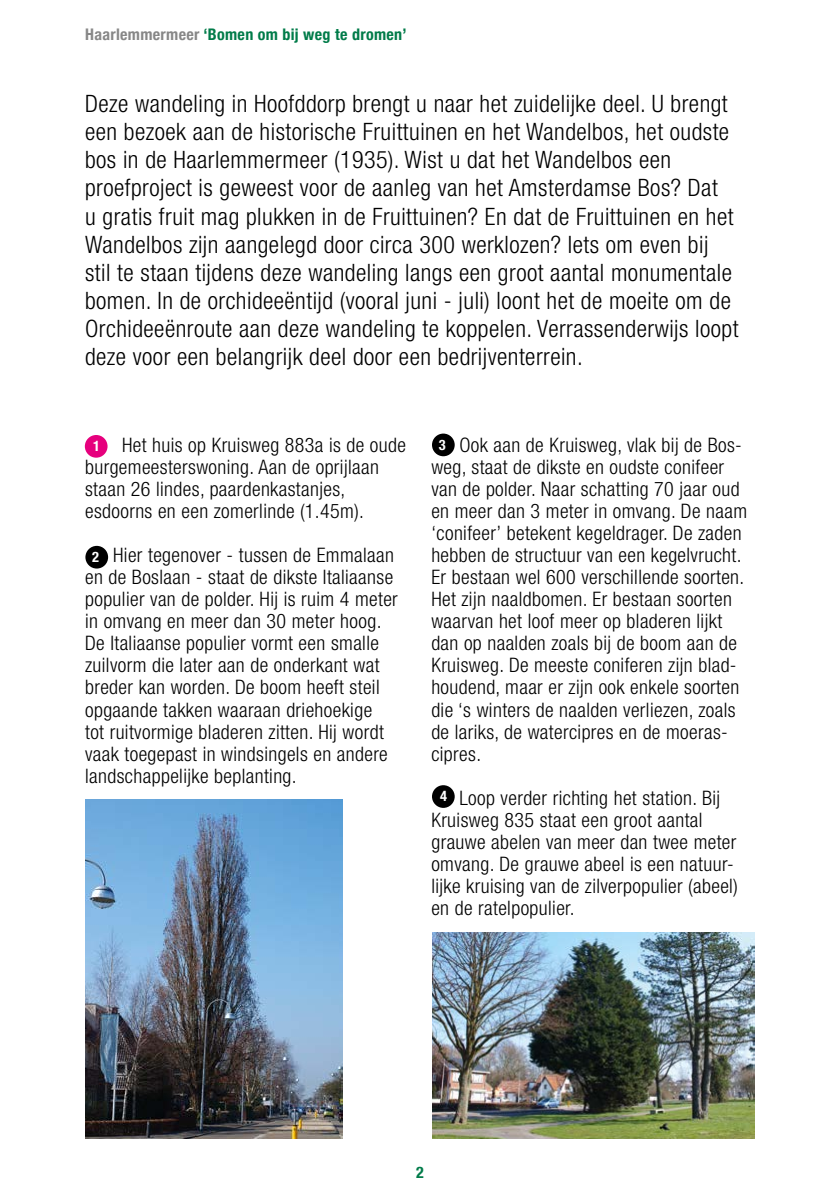
<style>
.page{position:relative;width:840px;height:1191px;background:#fff}
.page>*{position:absolute;margin:0;border:0;box-sizing:border-box;transform-origin:0 0}
.t1{font:300 condensed 24px/28px "Helvetica Neue LT";letter-spacing:.02em;color:#000}
.t2{font:300 condensed 20px/22px "Helvetica Neue LT";letter-spacing:.02em;color:#000}
.t3{font:700 condensed 16px "Helvetica Neue";letter-spacing:.02em;color:#007b49}
.t4{font:700 condensed 14.4px "Helvetica Neue";color:#fff}
.s1{color:#878787}
</style>
<div class="page">
<img style="left:85px;top:799px;width:257px;height:339px">
<div style="left:85px;top:435px;width:22px;height:23px;background:#e6007d;border-radius:50%"></div>
<div style="left:432px;top:785px;width:22px;height:23px;background:#000;border-radius:50%"></div>
<div style="left:85px;top:546px;width:23px;height:22px;background:#000;border-radius:50%"></div>
<div style="left:432px;top:433px;width:22px;height:23px;background:#000;border-radius:50%"></div>
<img style="left:432px;top:933px;width:322px;height:205px">
<p class="t3" style="left:85px;top:21px;width:323px"><span class="s1">Haarlemmermeer</span> ‘Bomen om bij weg te dromen’</p>
<p class="t1" style="left:85px;top:90px;width:654px">Deze wandeling in Hoofddorp brengt u naar het zuidelijke deel. U brengt een bezoek aan de historische Fruittuinen en het Wandelbos, het oudste bos in de Haarlemmermeer (1935). Wist u dat het Wandelbos een proefproject is geweest voor de aanleg van het Amsterdamse Bos? Dat<br>u gratis fruit mag plukken in de Fruittuinen? En dat de Fruittuinen en het Wandelbos zijn aangelegd door circa 300 werklozen? Iets om even bij stil te staan tijdens deze wandeling langs een groot aantal monumentale bomen. In de orchideeëntijd (vooral juni - juli) loont het de moeite om de Orchideeënroute aan deze wandeling te koppelen. Verrassenderwijs loopt deze voor een belangrijk deel door een bedrijventerrein.</p>
<p class="t2" style="left:85px;top:434px;width:322px;text-indent:37px">Het huis op Kruisweg 883a is de oude burgemeesterswoning. Aan de oprijlaan staan 26 lindes, paardenkastanjes, esdoorns en een zomerlinde (1.45m).</p>
<p class="t2" style="left:85px;top:544px;width:314px;text-indent:28px">Hier tegenover - tussen de Emmalaan en de Boslaan - staat de dikste Italiaanse populier van de polder. Hij is ruim 4 meter in omvang en meer dan 30 meter hoog.<br>De Italiaanse populier vormt een smalle zuilvorm die later aan de onderkant wat breder kan worden. De boom heeft steil opgaande takken waaraan driehoekige<br>tot ruitvormige bladeren zitten. Hij wordt vaak toegepast in windsingels en andere landschappelijke beplanting.</p>
<p class="t4" style="left:93px;top:437px;width:8px">1</p>
<p class="t4" style="left:92px;top:548px;width:8px">2</p>
<p class="t2" style="left:431px;top:434px;width:317px;text-indent:28px">Ook aan de Kruisweg, vlak bij de Bos&shy;weg, staat de dikste en oudste conifeer van de polder. Naar schatting 70 jaar oud en meer dan 3 meter in omvang. De naam ‘conifeer’ betekent kegeldrager. De zaden hebben de structuur van een kegelvrucht.<br>Er bestaan wel 600 verschillende soorten.<br>Het zijn naaldbomen. Er bestaan soorten waarvan het loof meer op bladeren lijkt dan op naalden zoals bij de boom aan de Kruisweg. De meeste coniferen zijn blad&shy;houdend, maar er zijn ook enkele soorten die ‘s winters de naalden verliezen, zoals de lariks, de watercipres en de moeras&shy;cipres.</p>
<p class="t2" style="left:431px;top:786px;width:308px;text-indent:28px">Loop verder richting het station. Bij Kruisweg 835 staat een groot aantal grauwe abelen van meer dan twee meter omvang. De grauwe abeel is een natuur&shy;lijke kruising van de zilverpopulier (abeel) en de ratelpopulier.</p>
<p class="t4" style="left:438px;top:436px;width:8px">3</p>
<p class="t4" style="left:440px;top:787px;width:8px">4</p>
<p class="t3" style="left:416px;top:1159px;width:9px">2</p>
</div>
